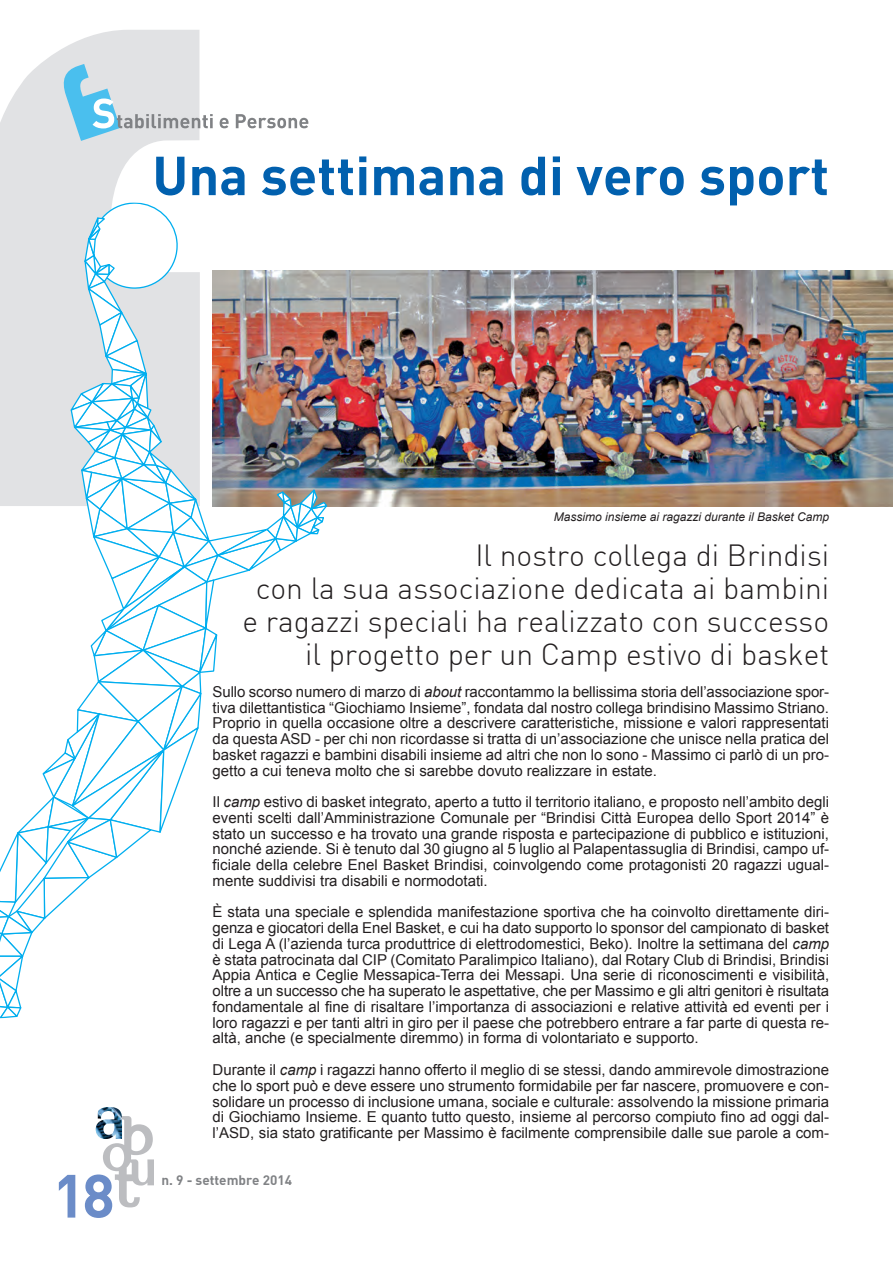
<style>
.page{position:relative;width:893px;height:1263px;background:#fff}
.page>*{position:absolute;margin:0;border:0;box-sizing:border-box;transform-origin:0 0}
.t1{font:60px "DIN Bold";color:#6b8cc8}
.t2{font:54px "DIN Bold";color:#0160ae}
.t3{font:300 30px/33px "DIN";color:#231f20;text-align:right}
.t4{font:15px/15.8px "Arial";color:#231f20;text-align:justify}
.t5{font:13.5px "DIN Bold";color:#808285}
.t6{font:italic 12px "Arial";color:#231f20}
.s1{font-style:italic}
</style>
<div class="page">
<svg style="left:0;top:30px;width:200px;height:172px;fill:#e1e2e4"></svg>
<svg style="left:64px;top:64px;width:149px;height:77px;background:#c5dae4"></svg>
<svg style="left:220px;top:118px;width:9px;height:10px"></svg>
<svg style="left:236px;top:114px;width:72px;height:14px"></svg>
<img style="left:330px;top:270px;width:563px;height:236px">
<img style="left:96px;top:1107px;width:26px;height:32px">
<svg style="left:103px;top:1116px;width:51px;height:91px"></svg>
<svg style="left:0;top:202px;width:330px;height:817px"></svg>
<h2 class="t2" style="left:152px;top:140px;width:678px">Una settimana di vero sport</h2>
<h1 class="t1" style="left:53px;top:1157px;width:64px">18</h1>
<p class="t6" style="left:554px;top:510px;width:277px">Massimo insieme ai ragazzi durante il Basket Camp</p>
<h3 class="t3" style="left:242px;top:542px;width:588px">Il nostro collega di Brindisi<br>con la sua associazione dedicata ai bambini e ragazzi speciali ha realizzato con successo il progetto per un Camp estivo di basket</h3>
<p class="t4" style="left:213px;top:684px;width:618px">Sullo scorso numero di marzo di <span class="s1">about</span> raccontammo la bellissima storia dell’associazione spor&shy;tiva dilettantistica “Giochiamo Insieme”, fondata dal nostro collega brindisino Massimo Striano.<br>Proprio in quella occasione oltre a descrivere caratteristiche, missione e valori rappresentati da questa ASD - per chi non ricordasse si tratta di un’associazione che unisce nella pratica del basket ragazzi e bambini disabili insieme ad altri che non lo sono - Massimo ci parlò di un pro&shy;getto a cui teneva molto che si sarebbe dovuto realizzare in estate.</p>
<p class="t4" style="left:213px;top:794px;width:618px">Il <span class="s1">camp</span> estivo di basket integrato, aperto a tutto il territorio italiano, e proposto nell’ambito degli eventi scelti dall’Amministrazione Comunale per “Brindisi Città Europea dello Sport 2014” è stato un successo e ha trovato una grande risposta e partecipazione di pubblico e istituzioni, nonché aziende. Si è tenuto dal 30 giugno al 5 luglio al Palapentassuglia di Brindisi, campo uf&shy;ficiale della celebre Enel Basket Brindisi, coinvolgendo come protagonisti 20 ragazzi ugual&shy;mente suddivisi tra disabili e normodotati.</p>
<p class="t4" style="left:213px;top:904px;width:618px">È stata una speciale e splendida manifestazione sportiva che ha coinvolto direttamente diri&shy;genza e giocatori della Enel Basket, e cui ha dato supporto lo sponsor del campionato di basket di Lega A (l’azienda turca produttrice di elettrodomestici, Beko). Inoltre la settimana del <span class="s1">camp </span>è stata patrocinata dal CIP (Comitato Paralimpico Italiano), dal Rotary Club di Brindisi, Brindisi Appia Antica e Ceglie Messapica-Terra dei Messapi. Una serie di riconoscimenti e visibilità, oltre a un successo che ha superato le aspettative, che per Massimo e gli altri genitori è risultata fondamentale al fine di risaltare l’importanza di associazioni e relative attività ed eventi per i loro ragazzi e per tanti altri in giro per il paese che potrebbero entrare a far parte di questa re&shy;altà, anche (e specialmente diremmo) in forma di volontariato e supporto.</p>
<p class="t4" style="left:213px;top:1062px;width:618px">Durante il <span class="s1">camp</span> i ragazzi hanno offerto il meglio di se stessi, dando ammirevole dimostrazione che lo sport può e deve essere uno strumento formidabile per far nascere, promuovere e con&shy;solidare un processo di inclusione umana, sociale e culturale: assolvendo la missione primaria di Giochiamo Insieme. E quanto tutto questo, insieme al percorso compiuto fino ad oggi dal&shy;l’ASD, sia stato gratificante per Massimo è facilmente comprensibile dalle sue parole a com-</p>
<p class="t5" style="left:162px;top:1171px;width:132px">n. 9 - settembre 2014</p>
</div>
